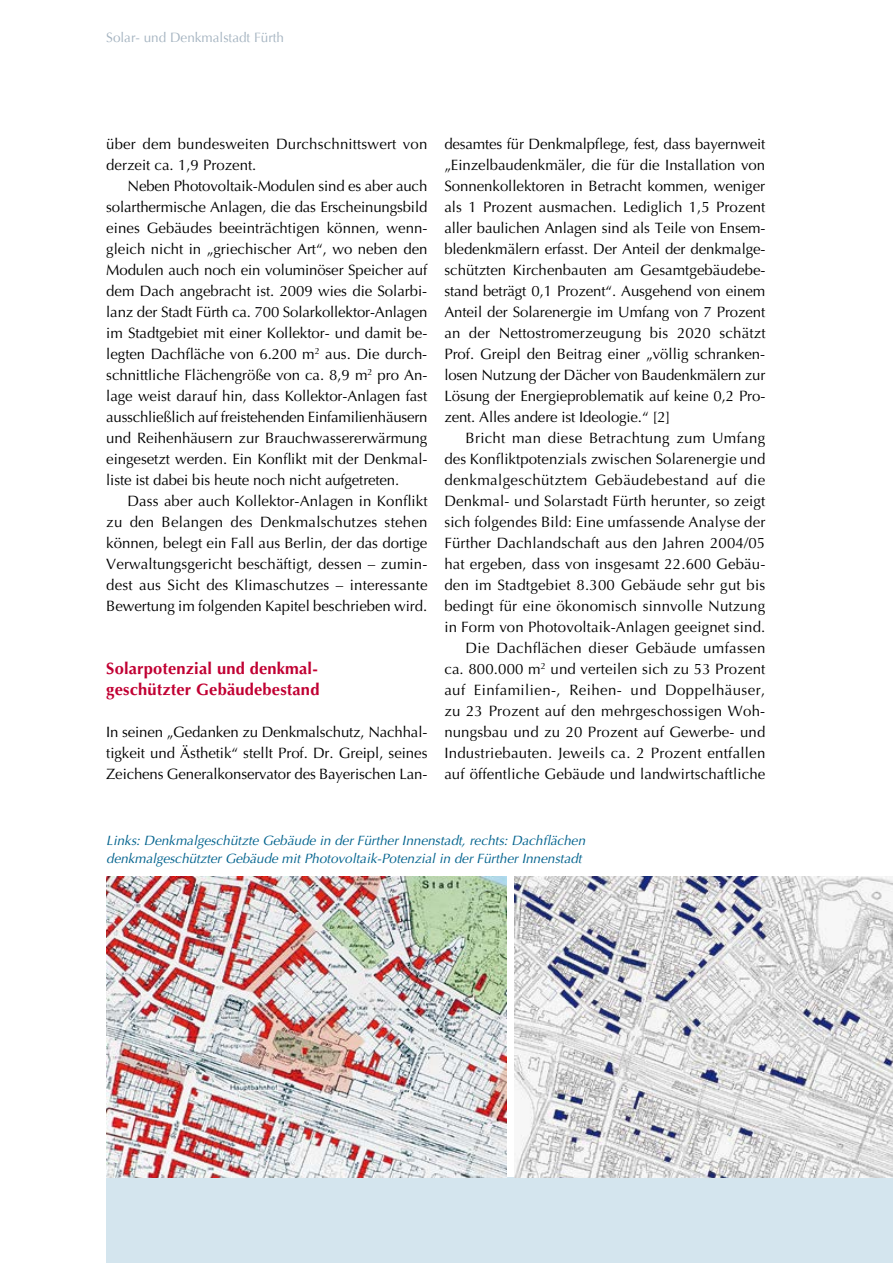
<style>
.page{position:relative;width:893px;height:1263px;background:#fff}
.page>*{position:absolute;margin:0;border:0;box-sizing:border-box;transform-origin:0 0}
.t1{font:700 16.5px/21px "Optima CE";letter-spacing:.01em;color:#c10033}
.t2{font:15px/21px "Optima CE";color:#000;text-align:justify}
.t3{font:15px "Optima CE";letter-spacing:.02em;color:#000}
.t4{font:15px "Optima CE";letter-spacing:.03em;color:#000}
.t5{font:15px "Optima CE";letter-spacing:.025em;color:#000}
.t6{font:italic 13.5px/18px "Optima CE";color:#00628d}
.t7{font:13.5px "Optima";color:#a4b3c0}
</style>
<div class="page">
<div style="left:106px;top:1178px;width:787px;height:85px;background:#d4e5ee"></div>
<img style="left:106px;top:876px;width:400px;height:302px">
<img style="left:514px;top:876px;width:379px;height:302px">
<p class="t7" style="left:106px;top:30px;width:179px">Solar- und Denkmalstadt Fürth</p>
<p class="t2" style="left:106px;top:133px;width:323px">über dem bundesweiten Durchschnittswert von</p>
<p class="t2" style="left:106px;top:154px;width:152px">derzeit ca. 1,9 Prozent.</p>
<p class="t2" style="left:128px;top:175px;width:301px">Neben Photovoltaik-Modulen sind es aber auch</p>
<p class="t2" style="left:106px;top:196px;width:323px">solarthermische Anlagen, die das Erscheinungsbild</p>
<p class="t2" style="left:106px;top:217px;width:323px">eines Gebäudes beeinträchtigen können, wenn-</p>
<p class="t2" style="left:106px;top:238px;width:323px">gleich nicht in „griechischer Art“, wo neben den</p>
<p class="t2" style="left:106px;top:259px;width:323px">Modulen auch noch ein voluminöser Speicher auf</p>
<p class="t2" style="left:106px;top:280px;width:322px">dem Dach angebracht ist. 2009 wies die Solarbi-</p>
<p class="t2" style="left:106px;top:301px;width:323px">lanz der Stadt Fürth ca. 700 Solarkollektor-Anlagen</p>
<p class="t2" style="left:106px;top:322px;width:322px">im Stadtgebiet mit einer Kollektor- und damit be-</p>
<p class="t2" style="left:106px;top:343px;width:322px">legten Dachfläche von 6.200 m<sup>2</sup> aus. Die durch-</p>
<p class="t2" style="left:106px;top:364px;width:322px">schnittliche Flächengröße von ca. 8,9 m<sup>2</sup> pro An-</p>
<p class="t2" style="left:106px;top:385px;width:322px">lage weist darauf hin, dass Kollektor-Anlagen fast</p>
<p class="t2" style="left:106px;top:406px;width:323px">ausschließlich auf freistehenden Einfamilienhäusern</p>
<p class="t2" style="left:106px;top:427px;width:323px">und Reihenhäusern zur Brauchwassererwärmung</p>
<p class="t2" style="left:106px;top:448px;width:323px">eingesetzt werden. Ein Konflikt mit der Denkmal-</p>
<p class="t2" style="left:106px;top:469px;width:294px">liste ist dabei bis heute noch nicht aufgetreten.</p>
<p class="t2" style="left:128px;top:490px;width:301px">Dass aber auch Kollektor-Anlagen in Konflikt</p>
<p class="t2" style="left:106px;top:511px;width:323px">zu den Belangen des Denkmalschutzes stehen</p>
<p class="t2" style="left:106px;top:532px;width:323px">können, belegt ein Fall aus Berlin, der das dortige</p>
<p class="t2" style="left:106px;top:553px;width:323px">Verwaltungsgericht beschäftigt, dessen – zumin-</p>
<p class="t2" style="left:106px;top:574px;width:323px">dest aus Sicht des Klimaschutzes – interessante</p>
<p class="t2" style="left:106px;top:595px;width:322px">Bewertung im folgenden Kapitel beschrieben wird.</p>
<p class="t1" style="left:106px;top:657px;width:215px">Solarpotenzial und denkmal&shy;geschützter Gebäudebestand</p>
<p class="t2" style="left:106px;top:721px;width:323px">In seinen „Gedanken zu Denkmalschutz, Nachhal&shy;tigkeit und Ästhetik“ stellt Prof. Dr. Greipl, seines Zeichens Generalkonservator des Bayerischen Lan-</p>
<p class="t2" style="left:444px;top:133px;width:323px">desamtes für Denkmalpflege, fest, dass bayernweit</p>
<p class="t2" style="left:444px;top:154px;width:322px">„Einzelbaudenkmäler, die für die Installation von</p>
<p class="t2" style="left:444px;top:175px;width:322px">Sonnenkollektoren in Betracht kommen, weniger</p>
<p class="t2" style="left:444px;top:196px;width:323px">als 1 Prozent ausmachen. Lediglich 1,5 Prozent</p>
<p class="t2" style="left:444px;top:217px;width:323px">aller baulichen Anlagen sind als Teile von Ensem-</p>
<p class="t2" style="left:444px;top:238px;width:323px">bledenkmälern erfasst. Der Anteil der denkmalge-</p>
<p class="t2" style="left:444px;top:259px;width:323px">schützten Kirchenbauten am Gesamtgebäudebe-</p>
<p class="t2" style="left:444px;top:280px;width:322px">stand beträgt 0,1 Prozent“. Ausgehend von einem</p>
<p class="t2" style="left:444px;top:301px;width:322px">Anteil der Solarenergie im Umfang von 7 Prozent</p>
<p class="t2" style="left:444px;top:322px;width:323px">an der Nettostromerzeugung bis 2020 schätzt</p>
<p class="t2" style="left:444px;top:343px;width:322px">Prof. Greipl den Beitrag einer „völlig schranken-</p>
<p class="t2" style="left:444px;top:364px;width:323px">losen Nutzung der Dächer von Baudenkmälern zur</p>
<p class="t2" style="left:444px;top:385px;width:323px">Lösung der Energieproblematik auf keine 0,2 Pro-</p>
<p class="t2" style="left:444px;top:406px;width:228px">zent. Alles andere ist Ideologie.“ [2]</p>
<p class="t3" style="left:466px;top:428px;width:301px">Bricht man diese Betrachtung zum Umfang</p>
<p class="t2" style="left:444px;top:448px;width:323px">des Konfliktpotenzials zwischen Solarenergie und</p>
<p class="t5" style="left:444px;top:470px;width:322px">denkmalgeschütztem Gebäudebestand auf die</p>
<p class="t2" style="left:444px;top:490px;width:323px">Denkmal- und Solarstadt Fürth herunter, so zeigt</p>
<p class="t2" style="left:444px;top:511px;width:323px">sich folgendes Bild: Eine umfassende Analyse der</p>
<p class="t2" style="left:444px;top:532px;width:322px">Fürther Dachlandschaft aus den Jahren 2004/05</p>
<p class="t2" style="left:444px;top:553px;width:323px">hat ergeben, dass von insgesamt 22.600 Gebäu-</p>
<p class="t2" style="left:444px;top:574px;width:323px">den im Stadtgebiet 8.300 Gebäude sehr gut bis</p>
<p class="t2" style="left:444px;top:595px;width:322px">bedingt für eine ökonomisch sinnvolle Nutzung</p>
<p class="t2" style="left:444px;top:616px;width:323px">in Form von Photovoltaik-Anlagen geeignet sind.</p>
<p class="t3" style="left:466px;top:638px;width:301px">Die Dachflächen dieser Gebäude umfassen</p>
<p class="t2" style="left:444px;top:658px;width:323px">ca. 800.000 m<sup>2</sup> und verteilen sich zu 53 Prozent</p>
<p class="t4" style="left:444px;top:680px;width:322px">auf Einfamilien-, Reihen- und Doppelhäuser,</p>
<p class="t2" style="left:444px;top:700px;width:322px">zu 23 Prozent auf den mehrgeschossigen Woh-</p>
<p class="t2" style="left:444px;top:721px;width:323px">nungsbau und zu 20 Prozent auf Gewerbe- und</p>
<p class="t2" style="left:444px;top:742px;width:323px">Industriebauten. Jeweils ca. 2 Prozent entfallen</p>
<p class="t2" style="left:444px;top:763px;width:323px">auf öffentliche Gebäude und landwirtschaftliche</p>
<p class="t6" style="left:106px;top:831px;width:480px">Links: Denkmalgeschützte Gebäude in der Fürther Innenstadt, rechts: Dachflächen denkmalgeschützter Gebäude mit Photovoltaik-Potenzial in der Fürther Innenstadt</p>
</div>
